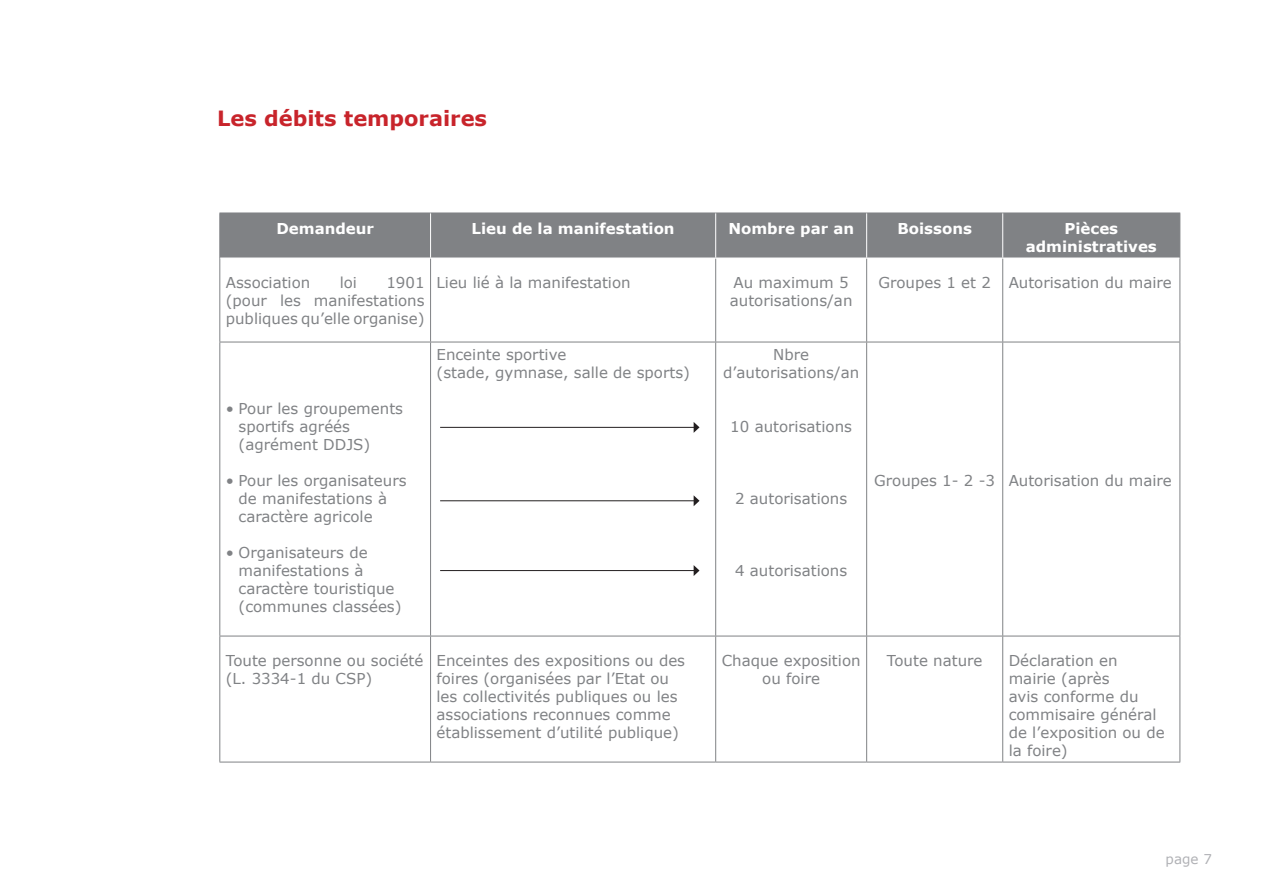
<style>
.page{position:relative;width:1263px;height:893px;background:#fff}
.page>*{position:absolute;margin:0;border:0;box-sizing:border-box;transform-origin:0 0}
.t1{font:700 21px "Verdana";color:#c8242b}
.t2{font:15px/18px "Verdana";color:#808285}
.t3{font:700 15px/18px "Verdana";color:#fff;text-align:center}
.t4{font:13.5px "Verdana";color:#b0b1b5}
</style>
<div class="page">
<div style="left:220px;top:214px;width:959px;height:44px;background:#808285"></div>
<hr style="left:219px;top:258px;width:1px;height:84px;background:#808285">
<hr style="left:430px;top:258px;width:1px;height:84px;background:#808285">
<hr style="left:715px;top:258px;width:1px;height:84px;background:#808285">
<hr style="left:866px;top:258px;width:1px;height:84px;background:#808285">
<hr style="left:1002px;top:258px;width:1px;height:84px;background:#808285">
<hr style="left:1179px;top:258px;width:1px;height:84px;background:#808285">
<hr style="left:219px;top:342px;width:212px;height:1px;background:#808285">
<hr style="left:219px;top:342px;width:1px;height:294px;background:#808285">
<hr style="left:431px;top:342px;width:285px;height:1px;background:#808285">
<hr style="left:430px;top:342px;width:1px;height:294px;background:#808285">
<hr style="left:716px;top:342px;width:151px;height:1px;background:#808285">
<hr style="left:715px;top:342px;width:1px;height:294px;background:#808285">
<hr style="left:867px;top:342px;width:136px;height:1px;background:#808285">
<hr style="left:866px;top:342px;width:1px;height:294px;background:#808285">
<hr style="left:1003px;top:342px;width:177px;height:1px;background:#808285">
<hr style="left:1002px;top:342px;width:1px;height:294px;background:#808285">
<hr style="left:1179px;top:342px;width:1px;height:294px;background:#808285">
<hr style="left:219px;top:636px;width:212px;height:1px;background:#808285">
<hr style="left:219px;top:636px;width:1px;height:126px;background:#808285">
<hr style="left:431px;top:636px;width:285px;height:1px;background:#808285">
<hr style="left:430px;top:636px;width:1px;height:126px;background:#808285">
<hr style="left:716px;top:636px;width:151px;height:1px;background:#808285">
<hr style="left:715px;top:636px;width:1px;height:126px;background:#808285">
<hr style="left:867px;top:636px;width:136px;height:1px;background:#808285">
<hr style="left:866px;top:636px;width:1px;height:126px;background:#808285">
<hr style="left:1003px;top:636px;width:177px;height:1px;background:#808285">
<hr style="left:1002px;top:636px;width:1px;height:126px;background:#808285">
<hr style="left:1179px;top:636px;width:1px;height:126px;background:#808285">
<hr style="left:219px;top:762px;width:212px;height:1px;background:#808285">
<hr style="left:431px;top:762px;width:285px;height:1px;background:#808285">
<hr style="left:716px;top:762px;width:151px;height:1px;background:#808285">
<hr style="left:867px;top:762px;width:136px;height:1px;background:#808285">
<hr style="left:1003px;top:762px;width:177px;height:1px;background:#808285">
<hr style="left:219px;top:213px;width:212px;height:1px;background:#808285">
<hr style="left:219px;top:213px;width:1px;height:45px;background:#808285">
<hr style="left:431px;top:213px;width:285px;height:1px;background:#808285">
<hr style="left:716px;top:213px;width:151px;height:1px;background:#808285">
<hr style="left:867px;top:213px;width:136px;height:1px;background:#808285">
<hr style="left:1003px;top:213px;width:177px;height:1px;background:#808285">
<hr style="left:1179px;top:213px;width:1px;height:45px;background:#808285">
<hr style="left:430px;top:213px;width:1px;height:45px;background:#fff">
<hr style="left:715px;top:213px;width:1px;height:45px;background:#fff">
<hr style="left:866px;top:213px;width:1px;height:45px;background:#fff">
<hr style="left:1002px;top:213px;width:1px;height:45px;background:#fff">
<hr style="left:220px;top:258px;width:211px;height:1px;background:#fff">
<hr style="left:431px;top:258px;width:285px;height:1px;background:#fff">
<hr style="left:716px;top:258px;width:151px;height:1px;background:#fff">
<hr style="left:867px;top:258px;width:136px;height:1px;background:#fff">
<hr style="left:440px;top:427px;width:254px;height:1px;background:#231f20">
<svg style="left:694px;top:422px;width:5px;height:11px"></svg>
<hr style="left:440px;top:500px;width:254px;height:1px;background:#231f20">
<svg style="left:694px;top:495px;width:5px;height:11px"></svg>
<hr style="left:440px;top:570px;width:254px;height:1px;background:#231f20">
<svg style="left:694px;top:565px;width:5px;height:11px"></svg>
<h1 class="t1" style="left:217px;top:103px;width:271px">Les débits temporaires</h1>
<p class="t3" style="left:276px;top:219px;width:99px">Demandeur</p>
<p class="t3" style="left:472px;top:219px;width:205px">Lieu de la manifestation</p>
<p class="t3" style="left:728px;top:219px;width:127px">Nombre par an</p>
<p class="t3" style="left:897px;top:219px;width:76px">Boissons</p>
<p class="t3" style="left:1026px;top:219px;width:133px">Pièces administratives</p>
<p class="t2" style="left:226px;top:273px;width:86px">Association</p>
<p class="t2" style="left:340px;top:273px;width:19px">loi</p>
<p class="t2" style="left:226px;top:273px;width:200px;text-align:justify;text-indent:161px">1901 (pour les manifestations publiques qu’elle organise)</p>
<p class="t2" style="left:437px;top:273px;width:196px">Lieu lié à la manifestation</p>
<p class="t2" style="left:730px;top:273px;width:124px">Au maximum 5 autorisations/an</p>
<p class="t2" style="left:878px;top:273px;width:295px">Groupes 1 et 2 Autorisation du maire</p>
<p class="t2" style="left:239px;top:399px;width:166px;text-indent:-13px">• Pour les groupements sportifs agréés (agrément DDJS)</p>
<p class="t2" style="left:239px;top:471px;width:169px;text-indent:-13px">• Pour les organisateurs de manifestations à caractère agricole</p>
<p class="t2" style="left:239px;top:543px;width:165px;text-indent:-13px">• Organisateurs de manifestations à caractère touristique (communes classées)</p>
<p class="t2" style="left:436px;top:345px;width:255px">Enceinte sportive<br>(stade, gymnase, salle de sports)</p>
<p class="t2" style="left:723px;top:345px;width:138px;text-align:center">Nbre d’autorisations/an</p>
<p class="t2" style="left:730px;top:417px;width:123px">10 autorisations</p>
<p class="t2" style="left:735px;top:489px;width:114px">2 autorisations</p>
<p class="t2" style="left:874px;top:471px;width:299px">Groupes 1- 2 -3 Autorisation du maire</p>
<p class="t2" style="left:735px;top:561px;width:114px">4 autorisations</p>
<p class="t2" style="left:226px;top:651px;width:199px">Toute personne ou société (L. 3334-1 du CSP)</p>
<p class="t2" style="left:436px;top:651px;width:250px">Enceintes des expositions ou des foires (organisées par l’Etat ou les collectivités publiques ou les associations reconnues comme établissement d’utilité publique)</p>
<p class="t2" style="left:722px;top:651px;width:140px;text-align:center">Chaque exposition ou foire</p>
<p class="t2" style="left:887px;top:651px;width:97px">Toute nature</p>
<p class="t2" style="left:1009px;top:651px;width:157px">Déclaration en mairie (après<br>avis conforme du commisaire général de l’exposition ou de la foire)</p>
<p class="t4" style="left:1166px;top:850px;width:48px">page 7</p>
</div>
